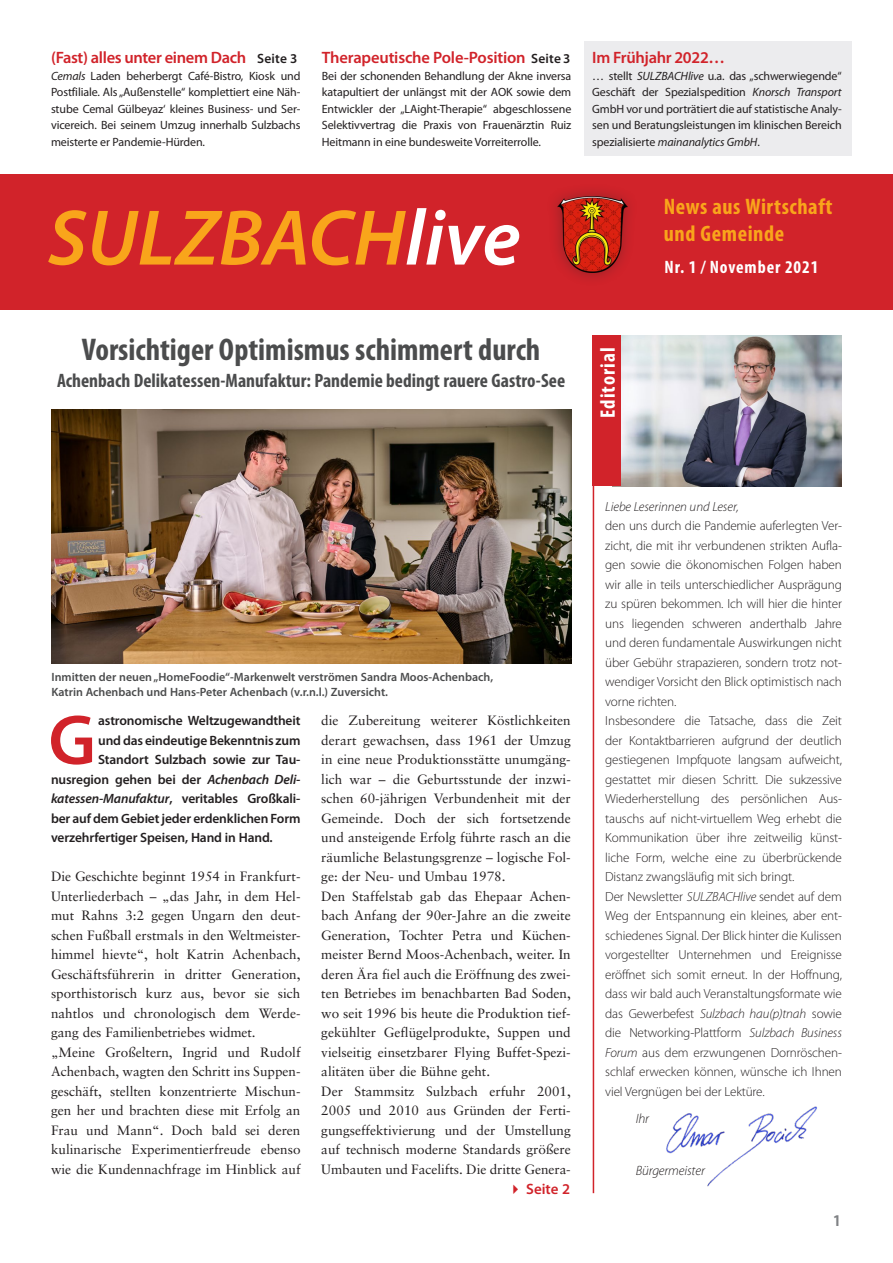
<style>
.page{position:relative;width:893px;height:1263px;background:#fff}
.page>*{position:absolute;margin:0;border:0;box-sizing:border-box;transform-origin:0 0}
.t1{font:italic 600 79.5px "Myriad Pro";color:#f9a51b}
.t2{font:600 71.4px "Myriad Pro";color:#d1232a}
.t3{font:700 condensed 31.5px "Myriad Pro";color:#4b4c4d}
.t4{font:700 condensed 22.5px/27px "Myriad Pro";letter-spacing:.025em;color:#f9a51b}
.t5{font:700 condensed 21px "Myriad Pro";letter-spacing:.05em;color:#fff}
.t6{font:700 condensed 19.5px "Myriad Pro";color:#4b4c4d}
.t7{font:700 condensed 18px "Myriad Pro";letter-spacing:.05em;color:#fff}
.t8{font:600 16.5px "Myriad Pro";letter-spacing:-.02em;color:#d1232a}
.t9{font:700 condensed 16.5px "Myriad Pro";color:#808285}
.t10{font:600 15px "Myriad Pro";color:#d1232a}
.t11{font:13.5px/19.5px "Sabon";color:#231f20}
.t12{font:600 13.5px "Myriad Pro";letter-spacing:-.01em;color:#231f20}
.t13{font:italic 300 13.5px "Myriad Pro";letter-spacing:-.01em;color:#231f20}
.t14{font:300 13.2px/19.5px "Myriad Pro";letter-spacing:-.01em;color:#231f20}
.t15{font:italic 300 13.2px "Myriad Pro";color:#231f20}
.t16{font:12px/16.5px "Myriad Pro";letter-spacing:-.01em;color:#231f20;text-align:justify}
.t17{font:600 12px/15px "Myriad Pro";color:#4b4c4d}
.s1{font-size:13.5px;color:#231f20}
.s2{font-style:italic}
.s3{color:#fff}
</style>
<div class="page">
<div style="left:584px;top:41px;width:267px;height:115px;background:#ececee"></div>
<div style="left:0;top:174px;width:893px;height:135px;background:#d1232a"></div>
<hr style="left:593px;top:352px;width:1px;height:841px;background:#d1232a">
<img style="left:621px;top:335px;width:221px;height:151px">
<div style="left:593px;top:335px;width:28px;height:151px;background:#d1232a"></div>
<div style="left:546px;top:183px;width:93px;height:103px;background:#231f20;opacity:.36"></div>
<img style="left:557px;top:197px;width:70px;height:76px">
<img style="left:666px;top:1106px;width:151px;height:80px">
<img style="left:51px;top:410px;width:520px;height:253px">
<p class="t8" style="left:51px;top:47px;width:248px">(Fast) alles unter einem Dach <span class="s1">Seite 3</span></p>
<p class="t16" style="left:51px;top:67px;width:251px"><span class="s2">Cemals</span> Laden beherbergt Café-Bistro, Kiosk und Postfiliale. Als „Außenstelle“ komplettiert eine Näh&shy;stube Cemal Gülbeyaz‘ kleines Business- und Ser&shy;vicereich. Bei seinem Umzug innerhalb Sulzbachs meisterte er Pandemie-Hürden.</p>
<p class="t8" style="left:322px;top:47px;width:250px">Therapeutische Pole-Position <span class="s1">Seite 3</span></p>
<p class="t16" style="left:322px;top:67px;width:251px">Bei der schonenden Behandlung der Akne inversa katapultiert der unlängst mit der AOK sowie dem Entwickler der „LAight-Therapie“ abgeschlossene Selektivvertrag die Praxis von Frauenärztin Ruiz Heitmann in eine bundesweite Vorreiterrolle.</p>
<h1 class="t1" style="left:48px;top:187px;width:474px">SULZBACH<span class="s3">live</span></h1>
<p class="t8" style="left:592px;top:47px;width:134px">Im Frühjahr 2022…</p>
<p class="t16" style="left:592px;top:67px;width:251px">… stellt <span class="s2">SULZBACHlive</span> u.a. das „schwerwiegende“ Geschäft der Spezialspedition <span class="s2">Knorsch Transport </span>GmbH vor und porträtiert die auf statistische Analy&shy;sen und Beratungsleistungen im klinischen Bereich spezialisierte <span class="s2">mainanalytics GmbH</span>.</p>
<h3 class="t4" style="left:664px;top:193px;width:170px">News aus Wirtschaft und Gemeinde</h3>
<h3 class="t7" style="left:664px;top:257px;width:155px">Nr. 1 / November 2021</h3>
<h3 class="t3" style="left:82px;top:332px;width:460px">Vorsichtiger Optimismus schimmert durch</h3>
<h3 class="t6" style="left:57px;top:370px;width:510px">Achenbach Delikatessen-Manufaktur: Pandemie bedingt rauere Gastro-See</h3>
<h3 class="t5" style="left:596px;top:418px;width:72px;rotate:-90deg">Editorial</h3>
<p class="t17" style="left:51px;top:669px;width:443px">Inmitten der neuen „HomeFoodie“-Markenwelt verströmen Sandra Moos-Achenbach,<br>Katrin Achenbach und Hans-Peter Achenbach (v.r.n.l.) Zuversicht.</p>
<h2 class="t2" style="left:48px;top:695px;width:49px">G</h2>
<p class="t12" style="left:98px;top:712px;width:204px">astronomische Weltzugewandtheit</p>
<p class="t12" style="left:98px;top:731px;width:204px">und das eindeutige Bekenntnis zum</p>
<p class="t12" style="left:98px;top:751px;width:204px">Standort Sulzbach sowie zur Tau-</p>
<p class="t12" style="left:51px;top:770px;width:251px">nusregion gehen bei der <span class="s2">Achenbach Deli-</span></p>
<p class="t12" style="left:51px;top:790px;width:251px"><span class="s2">katessen-Manufaktur</span>, veritables Großkali-</p>
<p class="t12" style="left:51px;top:809px;width:251px">ber auf dem Gebiet jeder erdenklichen Form</p>
<p class="t12" style="left:51px;top:829px;width:223px">verzehrfertiger Speisen, Hand in Hand.</p>
<p class="t11" style="left:51px;top:866px;width:251px">Die Geschichte beginnt 1954 in Frankfurt-Unterliederbach – „das Jahr, in dem Hel&shy;mut Rahns 3:2 gegen Ungarn den deut&shy;schen Fußball erstmals in den Weltmeister&shy;himmel hievte“, holt Katrin Achenbach, Geschäftsführerin in dritter Generation, sporthistorisch kurz aus, bevor sie sich nahtlos und chronologisch dem Werde&shy;gang des Familienbetriebes widmet. „Meine Großeltern, Ingrid und Rudolf Achenbach, wagten den Schritt ins Suppen&shy;geschäft, stellten konzentrierte Mischun&shy;gen her und brachten diese mit Erfolg an Frau und Mann“. Doch bald sei deren kulinarische Experimentierfreude ebenso wie die Kundennachfrage im Hinblick auf</p>
<p class="t11" style="left:321px;top:710px;width:251px">die Zubereitung weiterer Köstlichkeiten derart gewachsen, dass 1961 der Umzug in eine neue Produktionsstätte unumgäng&shy;lich war – die Geburtsstunde der inzwi&shy;schen 60-jährigen Verbundenheit mit der Gemeinde. Doch der sich fortsetzende und ansteigende Erfolg führte rasch an die räumliche Belastungsgrenze – logische Fol&shy;ge: der Neu- und Umbau 1978.<br>Den Staffelstab gab das Ehepaar Achen&shy;bach Anfang der 90er-Jahre an die zweite Generation, Tochter Petra und Küchen&shy;meister Bernd Moos-Achenbach, weiter. In deren Ära fiel auch die Eröffnung des zwei&shy;ten Betriebes im benachbarten Bad Soden, wo seit 1996 bis heute die Produktion tief&shy;gekühlter Geflügelprodukte, Suppen und vielseitig einsetzbarer Flying Buffet-Spezi&shy;alitäten über die Bühne geht.<br>Der Stammsitz Sulzbach erfuhr 2001, 2005 und 2010 aus Gründen der Ferti&shy;gungseffektivierung und der Umstellung auf technisch moderne Standards größere Umbauten und Facelifts. Die dritte Genera-</p>
<p class="t10" style="left:508px;top:1179px;width:64px">✔ Seite 2</p>
<p class="t15" style="left:605px;top:499px;width:135px">Liebe Leserinnen und Leser,</p>
<p class="t14" style="left:605px;top:516px;width:238px">den uns durch die Pandemie auferlegten Ver&shy;zicht, die mit ihr verbundenen strikten Aufla&shy;gen sowie die ökonomischen Folgen haben wir alle in teils unterschiedlicher Ausprägung zu spüren bekommen. Ich will hier die hinter uns liegenden schweren anderthalb Jahre und deren fundamentale Auswirkungen nicht über Gebühr strapazieren, sondern trotz not&shy;wendiger Vorsicht den Blick optimistisch nach vorne richten.<br>Insbesondere die Tatsache, dass die Zeit der Kontaktbarrieren aufgrund der deutlich gestiegenen Impfquote langsam aufweicht, gestattet mir diesen Schritt. Die sukzessive Wiederherstellung des persönlichen Aus&shy;tauschs auf nicht-virtuellem Weg erhebt die Kommunikation über ihre zeitweilig künst&shy;liche Form, welche eine zu überbrückende Distanz zwangsläufig mit sich bringt.<br>Der Newsletter <span class="s2">SULZBACHlive</span> sendet auf dem Weg der Entspannung ein kleines, aber ent&shy;schiedenes Signal. Der Blick hinter die Kulissen vorgestellter Unternehmen und Ereignisse eröffnet sich somit erneut. In der Hoffnung, dass wir bald auch Veranstaltungsformate wie das Gewerbefest <span class="s2">Sulzbach hau(p)tnah</span> sowie die Networking-Plattform <span class="s2">Sulzbach Business Forum</span> aus dem erzwungenen Dornröschen&shy;schlaf erwecken können, wünsche ich Ihnen viel Vergnügen bei der Lektüre.</p>
<p class="t13" style="left:636px;top:1111px;width:15px">Ihr</p>
<p class="t13" style="left:636px;top:1163px;width:71px">Bürgermeister</p>
<p class="t9" style="left:833px;top:1211px;width:9px">1</p>
</div>
